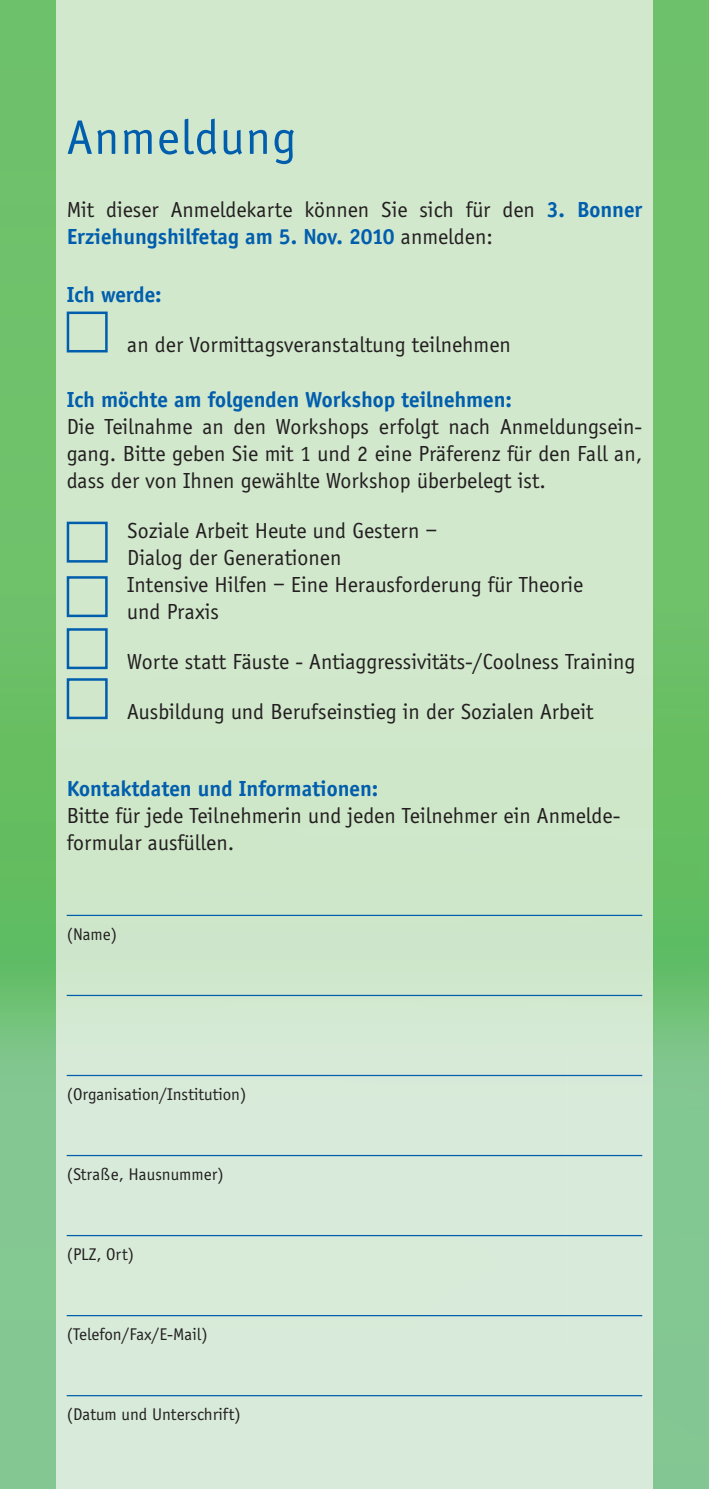
<style>
.page{position:relative;width:709px;height:1489px;background:#fff}
.page>*{position:absolute;margin:0;border:0;box-sizing:border-box;transform-origin:0 0}
.t1{font:50px "Officina Sans";letter-spacing:.025em;color:#015ead}
.t2{font:22.5px/27px "Officina Sans";color:#231f20}
.t3{font:700 22.5px "Officina Sans";color:#015ead}
.t4{font:17.5px "Officina Sans";color:#231f20}
.s1{font-weight:700;color:#015ead}
</style>
<div class="page">
<img style="left:0;top:0;width:709px;height:1488px">
<img style="left:56px;top:0;width:596px;height:1488px">
<hr style="left:67px;top:914px;width:575px;height:2px;background:#015ead">
<hr style="left:67px;top:994px;width:575px;height:2px;background:#015ead">
<hr style="left:67px;top:1074px;width:575px;height:2px;background:#015ead">
<hr style="left:67px;top:1154px;width:575px;height:2px;background:#015ead">
<hr style="left:67px;top:1234px;width:575px;height:2px;background:#015ead">
<hr style="left:67px;top:1314px;width:575px;height:2px;background:#015ead">
<hr style="left:67px;top:1394px;width:575px;height:2px;background:#015ead">
<div style="left:67px;top:311px;width:41px;height:41px;border:2px solid #015ead"></div>
<div style="left:67px;top:521px;width:41px;height:41px;border:2px solid #015ead"></div>
<div style="left:67px;top:576px;width:41px;height:41px;border:2px solid #015ead"></div>
<div style="left:67px;top:628px;width:41px;height:41px;border:2px solid #015ead"></div>
<div style="left:67px;top:678px;width:41px;height:41px;border:2px solid #015ead"></div>
<h1 class="t1" style="left:67px;top:109px;width:231px">Anmeldung</h1>
<p class="t2" style="left:67px;top:196px;width:577px">Mit dieser Anmeldekarte können Sie sich für den <span class="s1">3. Bonner<br>Erziehungshilfetag am 5. Nov. 2010</span> anmelden:</p>
<p class="t3" style="left:67px;top:281px;width:97px">Ich werde:</p>
<p class="t2" style="left:127px;top:332px;width:385px">an der Vormittagsveranstaltung teilnehmen</p>
<p class="t3" style="left:67px;top:385px;width:447px">Ich möchte am folgenden Workshop teilnehmen:</p>
<p class="t2" style="left:67px;top:413px;width:577px;text-align:justify">Die Teilnahme an den Workshops erfolgt nach Anmeldungsein&shy;gang. Bitte geben Sie mit 1 und 2 eine Präferenz für den Fall an, dass der von Ihnen gewählte Workshop überbelegt ist.</p>
<p class="t2" style="left:127px;top:516px;width:457px">Soziale Arbeit Heute und Gestern –<br>Dialog der Generationen<br>Intensive Hilfen – Eine Herausforderung für Theorie und Praxis</p>
<p class="t2" style="left:127px;top:648px;width:510px">Worte statt Fäuste - Antiaggressivitäts-/Coolness Training</p>
<p class="t2" style="left:127px;top:698px;width:467px">Ausbildung und Berufseinstieg in der Sozialen Arbeit</p>
<p class="t3" style="left:67px;top:775px;width:313px">Kontaktdaten und Informationen:</p>
<p class="t2" style="left:67px;top:802px;width:555px">Bitte für jede Teilnehmerin und jeden Teilnehmer ein Anmelde&shy;formular ausfüllen.</p>
<p class="t4" style="left:67px;top:924px;width:52px">(Name)</p>
<p class="t4" style="left:67px;top:1084px;width:181px">(Organisation/Institution)</p>
<p class="t4" style="left:67px;top:1164px;width:158px">(Straße, Hausnummer)</p>
<p class="t4" style="left:67px;top:1244px;width:69px">(PLZ, Ort)</p>
<p class="t4" style="left:67px;top:1324px;width:142px">(Telefon/Fax/E-Mail)</p>
<p class="t4" style="left:67px;top:1404px;width:176px">(Datum und Unterschrift)</p>
</div>
